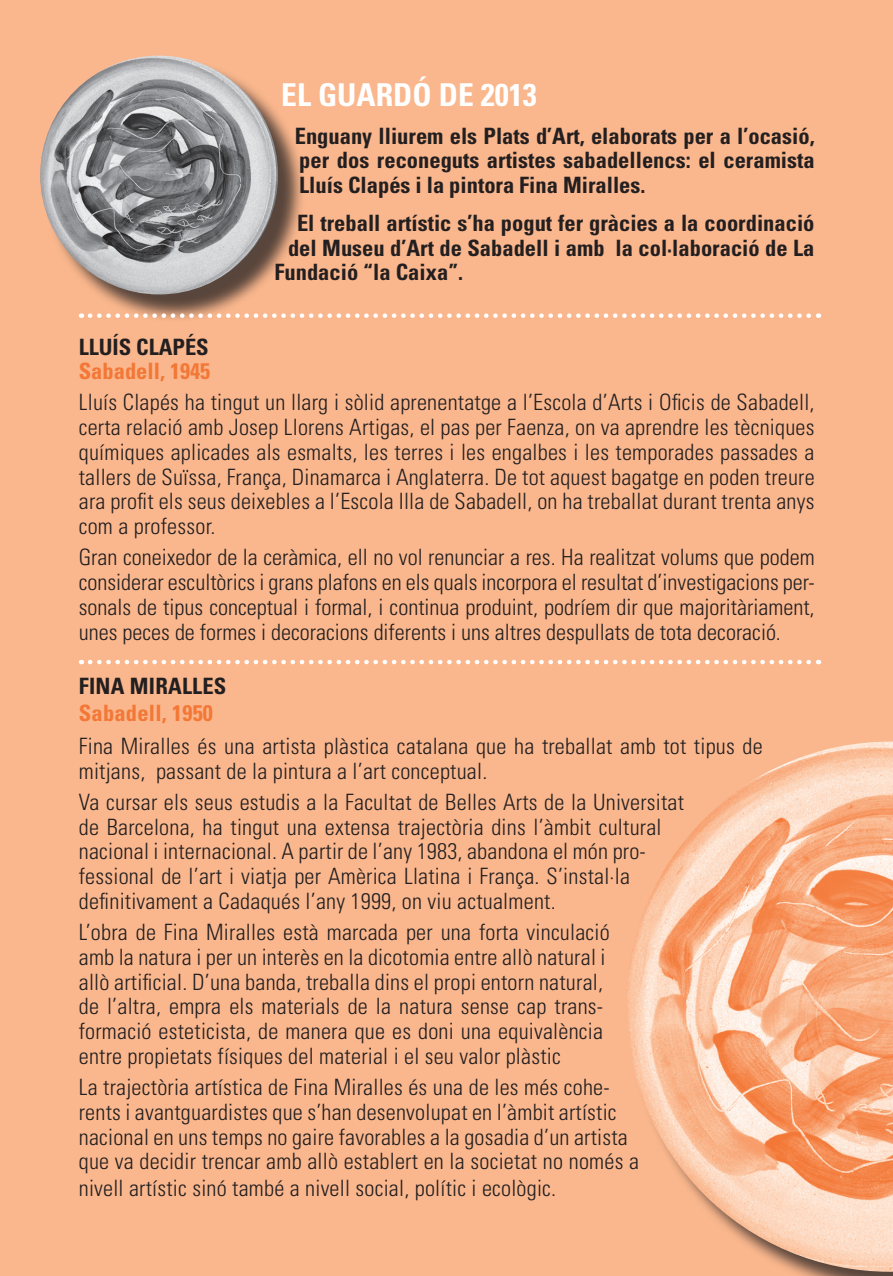
<style>
.page{position:relative;width:893px;height:1276px;background:#fff}
.page>*{position:absolute;margin:0;border:0;box-sizing:border-box;transform-origin:0 0}
.t1{font:700 condensed 31.5px "Univers";color:#fff}
.t2{font:300 condensed 22.5px/24.8px "Univers";letter-spacing:.01em;color:#231f20}
.t3{font:700 condensed 22.5px/24.8px "Univers";color:#231f20;text-align:justify}
.t4{font:700 condensed 22.5px "Univers";letter-spacing:.005em;color:#f37736}
</style>
<div class="page">
<div style="left:0;top:0;width:892px;height:1276px;background:#fab78d"></div>
<div style="left:44px;top:59px;width:262px;height:263px;background:#231f20;opacity:.75"></div>
<img style="left:40px;top:56px;width:238px;height:238px;border-radius:119px">
<svg style="left:90px;top:313px;width:729px;height:5px"></svg>
<svg style="left:90px;top:660px;width:729px;height:4px"></svg>
<img style="left:627px;top:741px;width:266px;height:530px">
<p class="t1" style="left:281px;top:76px;width:257px">EL GUARDÓ DE 2013</p>
<p class="t3" style="left:295px;top:123px;width:521px">Enguany lliurem els Plats d’Art, elaborats per a l’ocasió, per dos reconeguts artistes sabadellencs: el ceramista Lluís Clapés i la pintora Fina Miralles.</p>
<p class="t3" style="left:297px;top:210px;width:519px">El treball artístic s’ha pogut fer gràcies a la coordinació</p>
<p class="t3" style="left:288px;top:235px;width:528px">del Museu d’Art de Sabadell i amb la col·laboració de La</p>
<p class="t3" style="left:275px;top:259px;width:190px">Fundació “la Caixa”.</p>
<p class="t3" style="left:79px;top:334px;width:132px">LLUÍS CLAPÉS</p>
<p class="t4" style="left:79px;top:357px;width:133px">Sabadell, 1945</p>
<p class="t2" style="left:79px;top:390px;width:737px;text-align:justify">Lluís Clapés ha tingut un llarg i sòlid aprenentatge a l’Escola d’Arts i Oficis de Sabadell, certa relació amb Josep Llorens Artigas, el pas per Faenza, on va aprendre les tècniques químiques aplicades als esmalts, les terres i les engalbes i les temporades passades a tallers de Suïssa, França, Dinamarca i Anglaterra. De tot aquest bagatge en poden treure ara profit els seus deixebles a l’Escola Illa de Sabadell, on ha treballat durant trenta anys com a professor.</p>
<p class="t2" style="left:79px;top:545px;width:737px;text-align:justify">Gran coneixedor de la ceràmica, ell no vol renunciar a res. Ha realitzat volums que podem considerar escultòrics i grans plafons en els quals incorpora el resultat d’investigacions per&shy;sonals de tipus conceptual i formal, i continua produint, podríem dir que majoritàriament, unes peces de formes i decoracions diferents i uns altres despullats de tota decoració.</p>
<p class="t3" style="left:79px;top:673px;width:149px">FINA MIRALLES</p>
<p class="t4" style="left:79px;top:699px;width:136px">Sabadell, 1950</p>
<p class="t2" style="left:79px;top:733px;width:685px">Fina Miralles és una artista plàstica catalana que ha treballat amb tot tipus de mitjans, passant de la pintura a l’art conceptual.</p>
<p class="t2" style="left:79px;top:789px;width:607px">Va cursar els seus estudis a la Facultat de Belles Arts de la Universitat de Barcelona, ha tingut una extensa trajectòria dins l’àmbit cultural nacional i internacional. A partir de l’any 1983, abandona el món pro&shy;fessional de l’art i viatja per Amèrica Llatina i França. S’instal·la definitivament a Cadaqués l’any 1999, on viu actualment.</p>
<p class="t2" style="left:79px;top:919px;width:532px">L’obra de Fina Miralles està marcada per una forta vinculació amb la natura i per un interès en la dicotomia entre allò natural i allò artificial. D’una banda, treballa dins el propi entorn natural, de l’altra, empra els materials de la natura sense cap trans&shy;formació esteticista, de manera que es doni una equivalència entre propietats físiques del material i el seu valor plàstic</p>
<p class="t2" style="left:79px;top:1074px;width:562px">La trajectòria artística de Fina Miralles és una de les més cohe&shy;rents i avantguardistes que s’han desenvolupat en l’àmbit artístic nacional en uns temps no gaire favorables a la gosadia d’un artista que va decidir trencar amb allò establert en la societat no només a</p>
<p class="t2" style="left:79px;top:1175px;width:479px">nivell artístic sinó també a nivell social, polític i ecològic.</p>
</div>
